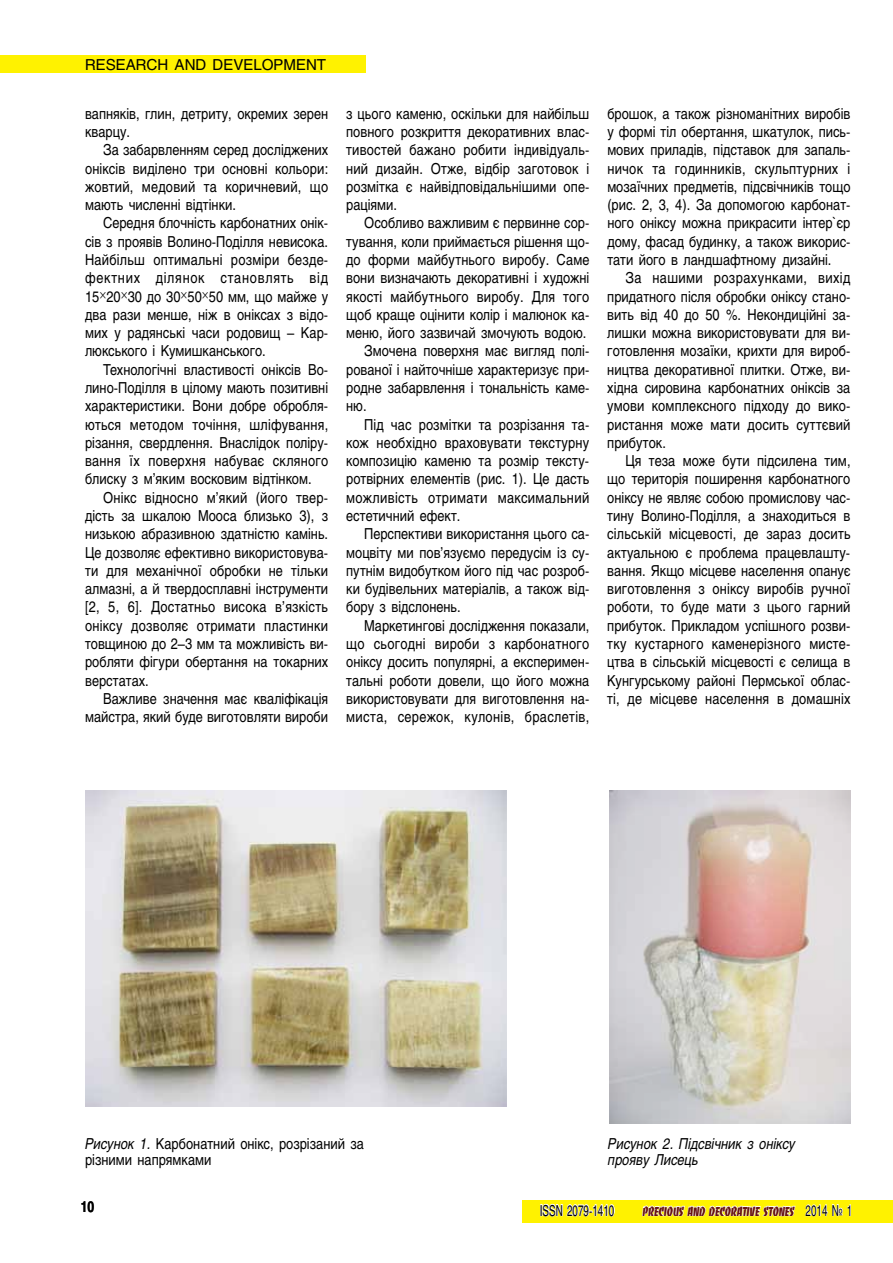
<style>
.page{position:relative;width:893px;height:1263px;background:#fff}
.page>*{position:absolute;margin:0;border:0;box-sizing:border-box;transform-origin:0 0}
.t1{font:15px/18.3px "Helios";color:#000;text-align:justify;scale:.85 1}
.t2{font:15px "Helios";letter-spacing:.025em;color:#000;scale:.85 1}
.t3{font:italic 15px/16.5px "Helios";color:#000;scale:.85 1}
.t4{font:15px "Helios";letter-spacing:.02em;color:#000;scale:.85 1}
.t5{font:15px "Helios";color:#000}
.t6{font:15px "Helios";color:#000;scale:.65 1}
.t7{font:700 15px "Helios";color:#000;scale:.8 1}
.t8{font:13.5px "Banco Heavy C";color:#671316;scale:.8 1}
.s1{font-style:italic}
.s2{font-family:"Helios";font-size:15px;color:#000}
</style>
<div class="page">
<div style="left:522px;top:1200px;width:371px;height:23px;background:#fff200"></div>
<svg style="left:642px;top:1205px;width:154px;height:11px"></svg>
<svg style="left:805px;top:1204px;width:46px;height:12px"></svg>
<svg style="left:541px;top:1204px;width:74px;height:12px"></svg>
<div style="left:0;top:55px;width:365px;height:17px;background:#fff200"></div>
<img style="left:609px;top:790px;width:241px;height:333px">
<img style="left:86px;top:790px;width:420px;height:316px">
<p class="t5" style="left:85px;top:55px;width:243px">RESEARCH AND DEVELOPMENT</p>
<p class="t1" style="left:85px;top:104px;width:288px">вапняків, глин, детриту, окремих зерен кварцу.</p>
<p class="t1" style="left:85px;top:141px;width:288px;text-indent:18px">За забарвленням серед досліджених оніксів виділено три основні кольори: жовтий, медовий та коричневий, що мають численні відтінки.</p>
<p class="t1" style="left:85px;top:214px;width:288px;text-indent:18px">Середня блочність карбонатних онік&shy;сів з проявів Волино-Поділля невисока.<br>Найбільш оптимальні розміри безде&shy;фектних ділянок становлять від 15 20 30 до 30 50 50 мм, що майже у два рази менше, ніж в оніксах з відо&shy;мих у радянські часи родовищ – Кар&shy;люкського і Кумишканського.</p>
<p class="t1" style="left:85px;top:360px;width:288px;text-indent:18px">Технологічні властивості оніксів Во&shy;лино-Поділля в цілому мають позитивні характеристики. Вони добре обробля&shy;ються методом точіння, шліфування, різання, свердлення. Внаслідок поліру&shy;вання їх поверхня набуває скляного блиску з м’яким восковим відтінком.</p>
<p class="t1" style="left:85px;top:488px;width:288px;text-indent:18px">Онікс відносно м’який (його твер&shy;дість за шкалою Мооса близько 3), з низькою абразивною здатністю камінь.<br>Це дозволяє ефективно використовува&shy;ти для механічної обробки не тільки алмазні, а й твердосплавні інструменти [2, 5, 6]. Достатньо висока в’язкість оніксу дозволяє отримати пластинки товщиною до 2–3 мм та можливість ви&shy;робляти фігури обертання на токарних верстатах.</p>
<p class="t1" style="left:85px;top:689px;width:288px;text-align:right">Важливе значення має кваліфікація майстра, який буде виготовляти вироби</p>
<p class="t1" style="left:346px;top:104px;width:288px">з цього каменю, оскільки для найбільш повного розкриття декоративних влас&shy;тивостей бажано робити індивідуаль&shy;ний дизайн. Отже, відбір заготовок і розмітка є найвідповідальнішими опе&shy;раціями.</p>
<p class="t1" style="left:364px;top:214px;width:266px">Особливо важливим є первинне сор-</p>
<p class="t1" style="left:346px;top:232px;width:288px">тування, коли приймається рішення що-</p>
<p class="t1" style="left:346px;top:250px;width:288px">до форми майбутнього виробу. Саме</p>
<p class="t1" style="left:346px;top:269px;width:288px">вони визначають декоративні і художні</p>
<p class="t1" style="left:346px;top:287px;width:287px">якості майбутнього виробу. Для того</p>
<p class="t1" style="left:346px;top:305px;width:287px">щоб краще оцінити колір і малюнок ка-</p>
<p class="t1" style="left:346px;top:323px;width:284px">меню, його зазвичай змочують водою.</p>
<p class="t1" style="left:364px;top:342px;width:266px">Змочена поверхня має вигляд полі-</p>
<p class="t1" style="left:346px;top:360px;width:288px">рованої і найточніше характеризує при-</p>
<p class="t1" style="left:346px;top:378px;width:288px">родне забарвлення і тональність каме-</p>
<p class="t1" style="left:346px;top:397px;width:25px">ню.</p>
<p class="t1" style="left:364px;top:415px;width:266px">Під час розмітки та розрізання та-</p>
<p class="t1" style="left:346px;top:433px;width:287px">кож необхідно враховувати текстурну</p>
<p class="t1" style="left:346px;top:451px;width:287px">композицію каменю та розмір тексту-</p>
<p class="t1" style="left:346px;top:470px;width:288px">ротвірних елементів (рис. 1). Це дасть</p>
<p class="t2" style="left:346px;top:488px;width:288px">можливість отримати максимальний</p>
<p class="t1" style="left:346px;top:506px;width:136px">естетичний ефект.</p>
<p class="t1" style="left:364px;top:525px;width:266px">Перспективи використання цього са-</p>
<p class="t1" style="left:346px;top:543px;width:287px">моцвіту ми пов’язуємо передусім із су-</p>
<p class="t1" style="left:346px;top:561px;width:288px">путнім видобутком його під час розроб-</p>
<p class="t1" style="left:346px;top:579px;width:288px">ки будівельних матеріалів, а також від-</p>
<p class="t1" style="left:346px;top:598px;width:136px">бору з відслонень.</p>
<p class="t1" style="left:364px;top:616px;width:266px">Маркетингові дослідження показали,</p>
<p class="t4" style="left:346px;top:635px;width:288px">що сьогодні вироби з карбонатного</p>
<p class="t1" style="left:346px;top:653px;width:288px">оніксу досить популярні, а експеримен-</p>
<p class="t1" style="left:346px;top:671px;width:288px">тальні роботи довели, що його можна</p>
<p class="t1" style="left:346px;top:689px;width:288px">використовувати для виготовлення на-</p>
<p class="t2" style="left:346px;top:708px;width:288px">миста, сережок, кулонів, браслетів,</p>
<p class="t1" style="left:607px;top:104px;width:288px">брошок, а також різноманітних виробів у формі тіл обертання, шкатулок, пись&shy;мових приладів, підставок для запаль&shy;ничок та годинників, скульптурних і мозаїчних предметів, підсвічників тощо (рис. 2, 3, 4). За допомогою карбонат&shy;ного оніксу можна прикрасити інтер`єр дому, фасад будинку, а також викорис&shy;тати його в ландшафтному дизайні.</p>
<p class="t1" style="left:607px;top:269px;width:288px;text-indent:18px">За нашими розрахунками, вихід придатного після обробки оніксу стано&shy;вить від 40 до 50 %. Некондиційні за&shy;лишки можна використовувати для ви&shy;готовлення мозаїки, крихти для вироб&shy;ництва декоративної плитки. Отже, ви&shy;хідна сировина карбонатних оніксів за умови комплексного підходу до вико&shy;ристання може мати досить суттєвий прибуток.</p>
<p class="t1" style="left:607px;top:451px;width:288px;text-indent:18px">Ця теза може бути підсилена тим, що територія поширення карбонатного оніксу не являє собою промислову час&shy;тину Волино-Поділля, а знаходиться в сільській місцевості, де зараз досить актуальною є проблема працевлашту&shy;вання. Якщо місцеве населення опанує виготовлення з оніксу виробів ручної роботи, то буде мати з цього гарний прибуток. Прикладом успішного розви&shy;тку кустарного каменерізного мисте&shy;цтва в сільській місцевості є селища в Кунгурському районі Пермської облас&shy;ті, де місцеве населення в домашніх</p>
<p class="t1" style="left:85px;top:1135px;width:330px;line-height:16.5px"><span class="s1">Рисунок 1.</span> Карбонатний онікс, розрізаний за різними напрямками</p>
<p class="t3" style="left:608px;top:1135px;width:222px">Рисунок 2. Підсвічник з оніксу прояву Лисець</p>
<p class="t7" style="left:81px;top:1198px;width:18px">10</p>
<p class="t6" style="left:540px;top:1201px;width:116px">ISSN 2079-1410</p>
<p class="t8" style="left:642px;top:1203px;width:264px">PRECIOUS AND DECORATIVE STONES <span class="s2">2014 № 1</span></p>
</div>
